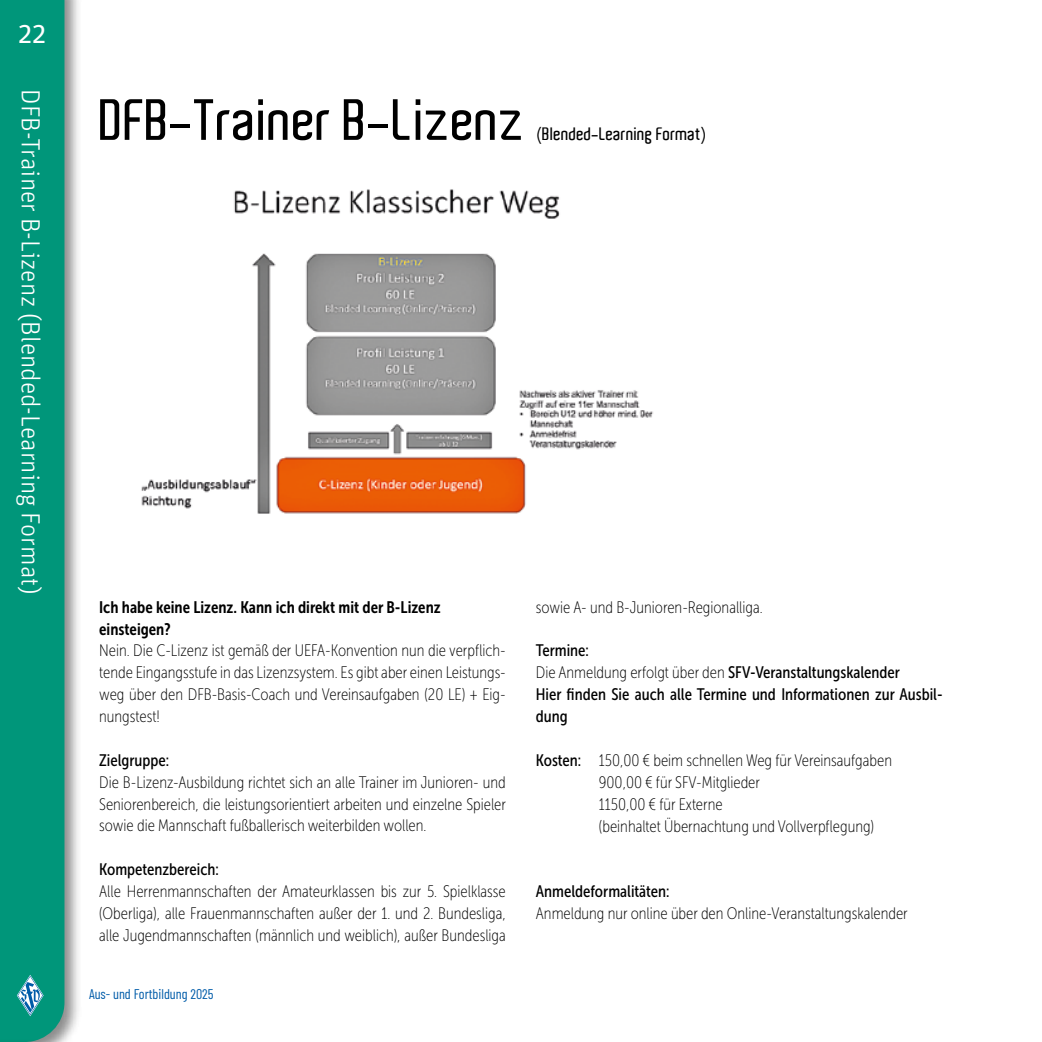
<style>
.page{position:relative;width:1042px;height:1042px;background:#fff}
.page>*{position:absolute;margin:0;border:0;box-sizing:border-box;transform-origin:0 0}
.t1{font:600 56px "Aldo";color:#000}
.t2{font:28px "Unit Pro";color:#fff}
.t3{font:300 26.25px "Unit Pro";color:#fff}
.t4{font:600 17.5px "Aldo";color:#000}
.t5{font:16.62px/21.9px "Museo Sans Cond 100";color:#000;text-align:justify}
.t6{font:16.62px/21.9px "Museo Sans Cond 500";color:#000}
.t7{font:16.62px/21.9px "Museo Sans Cond 700";color:#000}
.t8{font:14px "Barlow Condensed";color:#005ca9}
.s1{font-family:"Museo Sans Cond 500"}
</style>
<div class="page">
<div style="left:0;top:0;width:82px;height:1042px;background:#000;opacity:.45"></div>
<div style="left:0;top:0;width:64px;height:1042px;background:#00967a"></div>
<hr style="left:0;top:1038px;width:50px;height:4px;background:#000;opacity:.45">
<svg style="left:0;top:1041px;width:32px;height:1px"></svg>
<svg style="left:17px;top:975px;width:27px;height:41px"></svg>
<img style="left:141px;top:189px;width:512px;height:325px">
<h2 class="t2" style="left:18px;top:14px;width:30px">22</h2>
<h3 class="t3" style="left:48px;top:89px;width:507px;rotate:90deg">DFB-Trainer B-Lizenz (Blended-Learning Format)</h3>
<h1 class="t1" style="left:100px;top:89px;width:428px">DFB-Trainer B-Lizenz</h1>
<p class="t4" style="left:537px;top:124px;width:170px">(Blended-Learning Format)</p>
<p class="t7" style="left:99px;top:596px;width:343px">Ich habe keine Lizenz. Kann ich direkt mit der B-Lizenz einsteigen?</p>
<p class="t5" style="left:99px;top:640px;width:408px">Nein. Die C-Lizenz ist gemäß der UEFA-Konvention nun die verpflich&shy;tende Eingangsstufe in das Lizenzsystem. Es gibt aber einen Leistungs&shy;weg über den DFB-Basis-Coach und Vereinsaufgaben (20 LE) + Eig&shy;nungstest!</p>
<p class="t6" style="left:99px;top:749px;width:71px">Zielgruppe:</p>
<p class="t5" style="left:99px;top:771px;width:408px">Die B-Lizenz-Ausbildung richtet sich an alle Trainer im Junioren- und Seniorenbereich, die leistungsorientiert arbeiten und einzelne Spieler sowie die Mannschaft fußballerisch weiterbilden wollen.</p>
<p class="t6" style="left:99px;top:858px;width:121px">Kompetenzbereich:</p>
<p class="t5" style="left:99px;top:880px;width:408px">Alle Herrenmannschaften der Amateurklassen bis zur 5. Spielklasse (Oberliga), alle Frauenmannschaften außer der 1. und 2. Bundesliga, alle Jugendmannschaften (männlich und weiblich), außer Bundesliga</p>
<p class="t8" style="left:89px;top:983px;width:126px">Aus- und Fortbildung 2025</p>
<p class="t5" style="left:536px;top:596px;width:228px">sowie A- und B-Junioren-Regionalliga.</p>
<p class="t6" style="left:536px;top:640px;width:55px">Termine:</p>
<p class="t5" style="left:536px;top:662px;width:366px">Die Anmeldung erfolgt über den <span class="s1">SFV-Veranstaltungskalender</span></p>
<p class="t6" style="left:536px;top:683px;width:408px">Hier finden Sie auch alle Termine und Informationen zur Ausbil&shy;dung</p>
<p class="t5" style="left:599px;top:749px;width:295px;text-align:left;text-indent:-63px"><span class="s1">Kosten:</span> 150,00 € beim schnellen Weg für Vereinsaufgaben 900,00 € für SFV-Mitglieder<br>1150,00 € für Externe<br>(beinhaltet Übernachtung und Vollverpflegung)</p>
<p class="t6" style="left:536px;top:880px;width:135px">Anmeldeformalitäten:</p>
<p class="t5" style="left:536px;top:902px;width:373px">Anmeldung nur online über den Online-Veranstaltungskalender</p>
</div>
